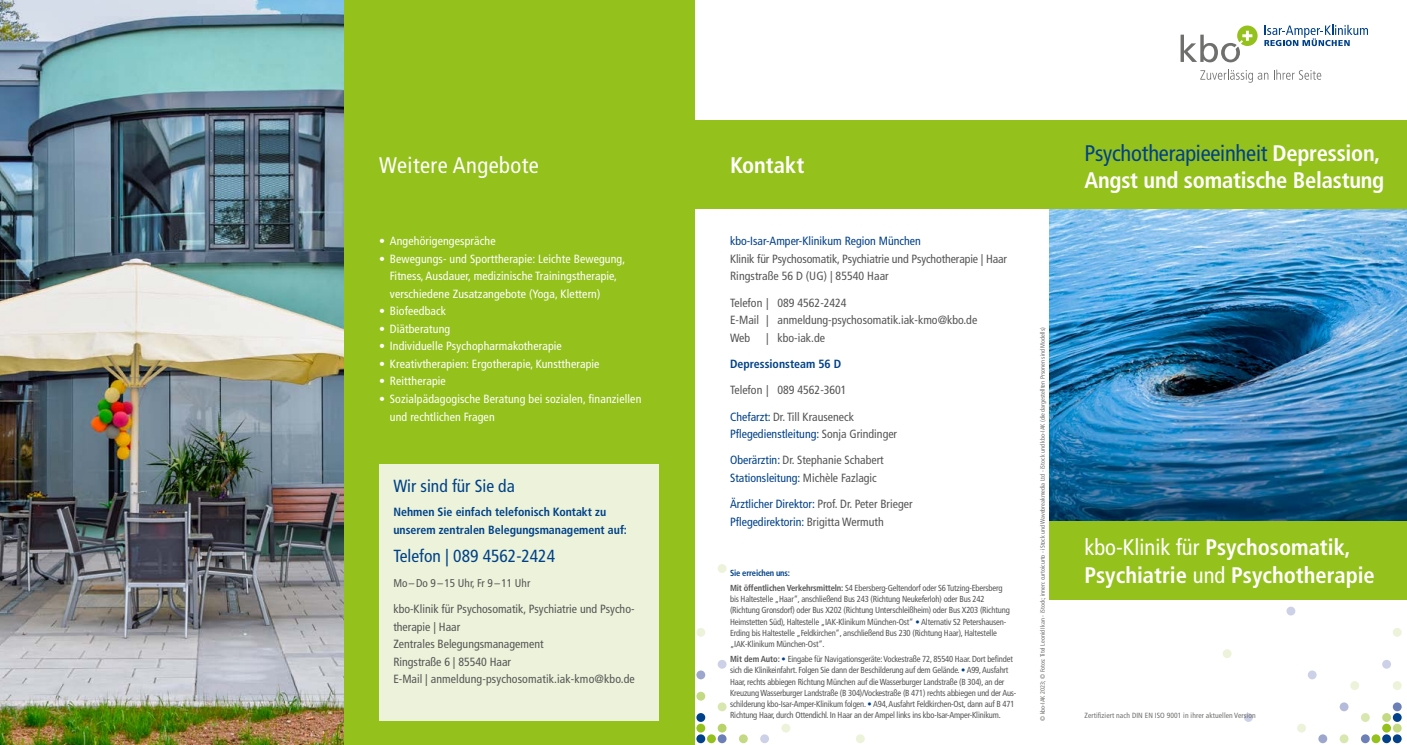
<style>
.page{position:relative;width:1407px;height:745px;background:#fff}
.page>*{position:absolute;margin:0;border:0;box-sizing:border-box;transform-origin:0 0}
.t1{font:700 condensed 22.5px/27.5px "Frutiger LT Com";color:#fff}
.t2{font:condensed 22.5px "Frutiger LT Com";letter-spacing:.02em;color:#fff}
.t3{font:condensed 17.5px "Frutiger LT Com";color:#004189}
.t4{font:condensed 11.88px/17.5px "Frutiger LT Com";color:#565656}
.t5{font:condensed 11.88px/17.5px "Frutiger LT Com";letter-spacing:.01em;color:#fff}
.t6{font:condensed 11.88px/17.5px "Frutiger LT Com";color:#004189}
.t7{font:700 condensed 11.88px/17.5px "Frutiger LT Com";color:#004189}
.t8{font:condensed 11.25px "Frutiger LT Com";color:#565656}
.t9{font:condensed 8.75px/11.2px "Frutiger LT Com";letter-spacing:-.02em;color:#565656}
.t10{font:condensed 7.5px "Frutiger LT Com";letter-spacing:.01em;color:#6f6f6e}
.t11{font:condensed 6.25px "Frutiger LT Com";color:#6f6f6e}
.s1{color:#004189}
.s2{color:#565656}
.s3{font-weight:700;color:#004189}
.s4{font-weight:700}
.s5{font-weight:400;color:#004189}
.s6{font-weight:400}
</style>
<div class="page">
<div style="left:1222px;top:648px;width:9px;height:9px;background:#ecf3da;border-radius:50%"></div>
<div style="left:1244px;top:712px;width:9px;height:9px;background:#cdd1e7;border-radius:50%"></div>
<div style="left:1286px;top:606px;width:9px;height:9px;background:#cdd1e7;border-radius:50%"></div>
<div style="left:1297px;top:723px;width:9px;height:9px;background:#ecf3da;border-radius:50%"></div>
<div style="left:1307px;top:670px;width:9px;height:9px;background:#cdd1e7;border-radius:50%"></div>
<svg style="left:1318px;top:733px;width:9px;height:9px"></svg>
<svg style="left:1339px;top:733px;width:9px;height:9px"></svg>
<div style="left:1339px;top:702px;width:9px;height:8px;background:#b5bbdb;border-radius:50%"></div>
<div style="left:1350px;top:680px;width:9px;height:9px;background:#ecf3da;border-radius:50%"></div>
<svg style="left:1361px;top:733px;width:8px;height:9px"></svg>
<div style="left:1361px;top:712px;width:8px;height:9px;background:#d8e6b0;border-radius:50%"></div>
<svg style="left:1371px;top:733px;width:9px;height:9px"></svg>
<svg style="left:1382px;top:733px;width:9px;height:9px"></svg>
<div style="left:1382px;top:723px;width:9px;height:9px;background:#94c11c;border-radius:50%"></div>
<svg style="left:1382px;top:712px;width:9px;height:9px"></svg>
<div style="left:1382px;top:659px;width:9px;height:9px;background:#cdd1e7;border-radius:50%"></div>
<svg style="left:1393px;top:733px;width:8px;height:9px"></svg>
<div style="left:1393px;top:723px;width:8px;height:9px;background:#c4d983;border-radius:50%"></div>
<svg style="left:1393px;top:712px;width:8px;height:9px"></svg>
<div style="left:1393px;top:702px;width:8px;height:8px;background:#6c7fb6;border-radius:50%"></div>
<div style="left:1393px;top:680px;width:8px;height:9px;background:#ecf3da;border-radius:50%"></div>
<div style="left:1393px;top:627px;width:8px;height:9px;background:#ecf3da;border-radius:50%"></div>
<svg style="left:856px;top:733px;width:9px;height:9px"></svg>
<svg style="left:760px;top:733px;width:9px;height:9px"></svg>
<svg style="left:739px;top:733px;width:9px;height:9px"></svg>
<svg style="left:718px;top:733px;width:8px;height:9px"></svg>
<svg style="left:707px;top:733px;width:9px;height:9px"></svg>
<svg style="left:696px;top:733px;width:9px;height:9px"></svg>
<div style="left:781px;top:723px;width:9px;height:9px;background:#ecf3da;border-radius:50%"></div>
<div style="left:718px;top:723px;width:8px;height:9px;background:#b9d36b;border-radius:50%"></div>
<div style="left:696px;top:723px;width:9px;height:9px;background:#94c11c;border-radius:50%"></div>
<svg style="left:696px;top:712px;width:9px;height:9px"></svg>
<div style="left:718px;top:702px;width:8px;height:8px;background:#d8e6b0;border-radius:50%"></div>
<div style="left:696px;top:691px;width:9px;height:9px;background:#c4d983;border-radius:50%"></div>
<div style="left:696px;top:670px;width:9px;height:9px;background:#9da7ce;border-radius:50%"></div>
<div style="left:718px;top:659px;width:8px;height:9px;background:#cdd1e7;border-radius:50%"></div>
<div style="left:696px;top:627px;width:9px;height:9px;background:#ecf3da;border-radius:50%"></div>
<div style="left:718px;top:563px;width:8px;height:9px;background:#ecf3da;border-radius:50%"></div>
<svg style="left:1180px;top:26px;width:77px;height:36px"></svg>
<svg style="left:1200px;top:70px;width:121px;height:13px"></svg>
<svg style="left:1264px;top:25px;width:104px;height:21px"></svg>
<img style="left:1049px;top:209px;width:358px;height:312px">
<div style="left:1049px;top:120px;width:358px;height:89px;background:#94c11c"></div>
<div style="left:1049px;top:521px;width:358px;height:78px;background:#94c11c"></div>
<div style="left:694px;top:120px;width:355px;height:89px;background:#94c11c"></div>
<div style="left:344px;top:0;width:350px;height:744px;background:#94c11c"></div>
<img style="left:0;top:0;width:344px;height:744px">
<div style="left:379px;top:464px;width:280px;height:256px;background:#ecf3da"></div>
<h1 class="t2" style="left:379px;top:152px;width:161px">Weitere Angebote</h1>
<h3 class="t5" style="left:379px;top:232px;width:118px">• Angehörigengespräche</h3>
<h3 class="t5" style="left:390px;top:250px;width:237px;text-indent:-11px">• Bewegungs- und Sporttherapie: Leichte Bewegung,<br>Fitness, Ausdauer, medizinische Trainingstherapie, verschiedene Zusatzangebote (Yoga, Klettern)</h3>
<h3 class="t5" style="left:379px;top:302px;width:68px">• Biofeedback</h3>
<h3 class="t5" style="left:379px;top:320px;width:73px">• Diätberatung</h3>
<h3 class="t5" style="left:379px;top:337px;width:184px">• Individuelle Psychopharmakotherapie</h3>
<h3 class="t5" style="left:379px;top:355px;width:222px">• Kreativtherapien: Ergotherapie, Kunsttherapie</h3>
<h3 class="t5" style="left:379px;top:372px;width:68px">• Reittherapie</h3>
<h3 class="t5" style="left:390px;top:390px;width:253px;text-indent:-11px">• Sozialpädagogische Beratung bei sozialen, finanziellen und rechtlichen Fragen</h3>
<h2 class="t3" style="left:393px;top:475px;width:123px">Wir sind für Sie da</h2>
<h3 class="t7" style="left:393px;top:503px;width:235px">Nehmen Sie einfach telefonisch Kontakt zu unserem zentralen Belegungsmanagement auf:</h3>
<h2 class="t3" style="left:393px;top:545px;width:163px">Telefon | 089 4562-2424</h2>
<p class="t8" style="left:393px;top:576px;width:138px">Mo–Do 9 –15 Uhr, Fr 9 –11 Uhr</p>
<h3 class="t4" style="left:393px;top:600px;width:243px">kbo-Klinik für Psychosomatik, Psychiatrie und Psycho&shy;therapie | Haar<br>Zentrales Belegungsmanagement<br>Ringstraße 6 | 85540 Haar<br>E-Mail | anmeldung-psychosomatik.iak-kmo@kbo.de</h3>
<h1 class="t1" style="left:730px;top:152px;width:76px">Kontakt</h1>
<h3 class="t6" style="left:730px;top:232px;width:192px">kbo-Isar-Amper-Klinikum Region München</h3>
<h3 class="t4" style="left:730px;top:250px;width:278px">Klinik für Psychosomatik, Psychiatrie und Psychotherapie | Haar<br>Ringstraße 56 D (UG) | 85540 Haar</h3>
<h3 class="t4" style="left:730px;top:293px;width:249px">Telefon | 089 4562-2424<br>E-Mail | anmeldung-psychosomatik.iak-kmo@kbo.de<br>Web</h3>
<h3 class="t4" style="left:766px;top:328px;width:60px">| kbo-iak.de</h3>
<h3 class="t7" style="left:730px;top:355px;width:113px">Depressionsteam 56 D</h3>
<h3 class="t4" style="left:730px;top:381px;width:118px">Telefon | 089 4562-3601</h3>
<h3 class="t4" style="left:730px;top:407px;width:169px"><span class="s1">Chefarzt:</span> Dr. Till Krauseneck<br><span class="s1">Pflegedienstleitung:</span> Sonja Grindinger</h3>
<h3 class="t4" style="left:730px;top:451px;width:155px"><span class="s1">Oberärztin:</span> Dr. Stephanie Schabert<br><span class="s1">Stationsleitung:</span> Michèle Fazlagic</h3>
<h3 class="t6" style="left:730px;top:495px;width:184px">Ärztlicher Direktor: <span class="s2">Prof. Dr. Peter Brieger<br></span>Pflegedirektorin: <span class="s2">Brigitta Wermuth</span></h3>
<p class="t9" style="left:730px;top:565px;width:274px;line-height:14.8px"><span class="s3">Sie erreichen uns:<br></span><span class="s4">Mit öffentlichen Verkehrsmitteln:</span> S4 Ebersberg-Geltendorf oder S6 Tutzing-Ebersberg</p>
<p class="t9" style="left:730px;top:593px;width:281px">bis Haltestelle „Haar“, anschließend Bus 243 (Richtung Neukeferloh) oder Bus 242 (Richtung Gronsdorf) oder Bus X202 (Richtung Unterschleißheim) oder Bus X203 (Richtung Heimstetten Süd), Haltestelle „IAK-Klinikum München-Ost“ <span class="s1">•</span> Alternativ S2 Petershausen-Erding bis Haltestelle „Feldkirchen“, anschließend Bus 230 (Richtung Haar), Haltestelle „IAK-Klinikum München-Ost“.</p>
<p class="t9" style="left:730px;top:653px;width:288px"><span class="s4">Mit dem Auto:</span> <span class="s1">•</span> Eingabe für Navigationsgeräte: Vockestraße 72, 85540 Haar. Dort befindet sich die Klinikeinfahrt. Folgen Sie dann der Beschilderung auf dem Gelände. <span class="s1">•</span> A99, Ausfahrt Haar, rechts abbiegen Richtung München auf die Wasserburger Landstraße (B 304), an der Kreuzung Wasserburger Landstraße (B 304)/Vockestraße (B 471) rechts abbiegen und der Aus&shy;schilderung kbo-Isar-Amper-Klinikum folgen. <span class="s1">•</span> A94, Ausfahrt Feldkirchen-Ost, dann auf B 471<br>Richtung Haar, durch Ottendichl. In Haar an der Ampel links ins kbo-Isar-Amper-Klinikum.</p>
<p class="t11" style="left:1039px;top:720px;width:395px;rotate:-90deg">© kbo-IAK 2023; © Fotos: Titel Leonid Ikan - iStock; innen: curtoicurto - iStock und Wavebreakmedia Ltd - iStock und kbo-IAK (die dargestellten Prsonen sind Modells)</p>
<h1 class="t1" style="left:1084px;top:139px;width:301px"><span class="s5">Psychotherapieeinheit</span> Depression,<br>Angst und somatische Belastung</h1>
<h1 class="t1" style="left:1084px;top:533px;width:292px"><span class="s6">kbo-Klinik für</span> Psychosomatik,<br>Psychiatrie <span class="s6">und</span> Psychotherapie</h1>
<p class="t10" style="left:1084px;top:711px;width:173px">Zertifiziert nach DIN EN ISO 9001 in ihrer aktuellen Version</p>
</div>
